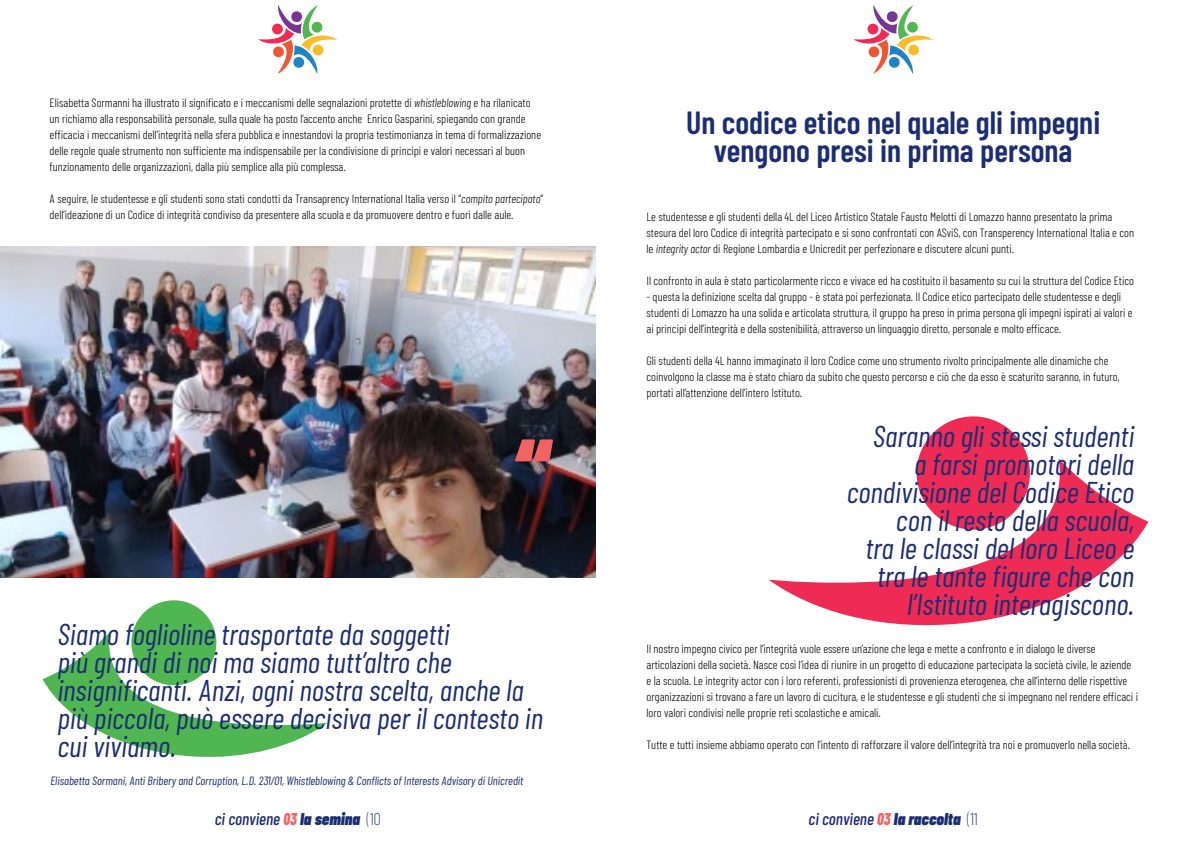
<style>
.page{position:relative;width:1191px;height:842px;background:#fff}
.page>*{position:absolute;margin:0;border:0;box-sizing:border-box;transform-origin:0 0}
.t1{font:900 91.5px "Barlow Condensed";color:#f16464}
.t2{font:600 32px/28px "Barlow Condensed";color:#1c2e73;text-align:center}
.t3{font:italic 30px/28px "Barlow Condensed";color:#1c2e73}
.t4{font:italic 500 17px "Barlow Condensed";color:#1c2e73}
.t5{font:300 12px/16px "Barlow Condensed";color:#000}
.t6{font:italic 12px "Barlow Condensed";color:#1c2e73}
.s1{font-style:italic}
.s2{font-weight:800;color:#f26363}
.s3{font-weight:900}
.s4{font-weight:100;font-style:normal}
.s5{font-weight:300;font-style:normal;color:#49588f}
</style>
<div class="page">
<svg style="left:853px;top:5px;width:80px;height:69px"></svg>
<svg style="left:258px;top:5px;width:79px;height:69px"></svg>
<svg style="left:43px;top:600px;width:284px;height:157px"></svg>
<svg style="left:768px;top:416px;width:380px;height:210px"></svg>
<img style="left:0;top:247px;width:595px;height:331px">
<p class="t5" style="left:50px;top:95px;width:493px">Elisabetta Sormanni ha illustrato il significato e i meccanismi delle segnalazioni protette di <span class="s1">whistleblowing</span> e ha rilanicato un richiamo alla responsabilità personale, sulla quale ha posto l’accento anche Enrico Gasparini, spiegando con grande efficacia i meccanismi dell’integrità nella sfera pubblica e innestandovi la propria testimonianza in tema di formalizzazione delle regole quale strumento non sufficiente ma indispensabile per la condivisione di principi e valori necessari al buon funzionamento delle organizzazioni, dalla più semplice alla più complessa.</p>
<p class="t5" style="left:50px;top:191px;width:495px">A seguire, le studentesse e gli studenti sono stati condotti da Transaprency International Italia verso il “<span class="s1">compito partecipato</span>” dell’ideazione di un Codice di integrità condiviso da presentere alla scuola e da promuovere dentro e fuori dalle aule.</p>
<h1 class="t1" style="left:514px;top:414px;width:40px">“</h1>
<h3 class="t3" style="left:57px;top:619px;width:487px">Siamo foglioline trasportate da soggetti<br>più grandi di noi ma siamo tutt’altro che insignificanti. Anzi, ogni nostra scelta, anche la più piccola, può essere decisiva per il contesto in cui viviamo.</h3>
<p class="t6" style="left:50px;top:773px;width:474px">Elisabetta Sormani, Anti Bribery and Corruption, L.D. 231/01, Whistleblowing &amp; Conflicts of Interests Advisory di Unicredit</p>
<h2 class="t2" style="left:686px;top:108px;width:416px">Un codice etico nel quale gli impegni vengono presi in prima persona</h2>
<p class="t5" style="left:646px;top:208px;width:489px">Le studentesse e gli studenti della 4L del Liceo Artistico Statale Fausto Melotti di Lomazzo hanno presentato la prima stesura del loro Codice di integrità partecipato e si sono confrontati con ASviS, con Transperency International Italia e con le <span class="s1">integrity actor</span> di Regione Lombardia e Unicredit per perfezionare e discutere alcuni punti.</p>
<p class="t5" style="left:646px;top:272px;width:489px">Il confronto in aula è stato particolarmente ricco e vivace ed ha costituito il basamento su cui la struttura del Codice Etico</p>
<p class="t5" style="left:646px;top:288px;width:488px">- questa la definizione scelta dal gruppo - è stata poi perfezionata. Il Codice etico partecipato delle studentesse e degli studenti di Lomazzo ha una solida e articolata struttura, il gruppo ha preso in prima persona gli impegni ispirati ai valori e ai principi dell’integrità e della sostenibilità, attraverso un linguaggio diretto, personale e molto efficace.</p>
<p class="t5" style="left:646px;top:352px;width:474px">Gli studenti della 4L hanno immaginato il loro Codice come uno strumento rivolto principalmente alle dinamiche che coinvolgono la classe ma è stato chiaro da subito che questo percorso e ciò che da esso è scaturito saranno, in futuro, portati all’attenzione dell’intero Istituto.</p>
<h3 class="t3" style="left:846px;top:421px;width:289px;text-align:right">Saranno gli stessi studenti<br>a farsi promotori della condivisione del Codice Etico con il resto della scuola,<br>tra le classi del loro Liceo e tra le tante figure che con l’Istituto interagiscono.</h3>
<p class="t5" style="left:646px;top:640px;width:493px">Il nostro impegno civico per l’integrità vuole essere un’azione che lega e mette a confronto e in dialogo le diverse articolazioni della società. Nasce così l’idea di riunire in un progetto di educazione partecipata la società civile, le aziende e la scuola. Le integrity actor con i loro referenti, professionisti di provenienza eterogenea, che all’interno delle rispettive organizzazioni si trovano a fare un lavoro di cucitura, e le studentesse e gli studenti che si impegnano nel rendere efficaci i loro valori condivisi nelle proprie reti scolastiche e amicali.</p>
<p class="t5" style="left:646px;top:736px;width:485px">Tutte e tutti insieme abbiamo operato con l’intento di rafforzare il valore dell’integrità tra noi e promuoverlo nella società.</p>
<h3 class="t4" style="left:215px;top:809px;width:167px">ci conviene <span class="s2">03</span> <span class="s3">la semina</span> <span class="s4">(</span><span class="s5">10</span></h3>
<h3 class="t4" style="left:808px;top:809px;width:171px">ci conviene <span class="s2">03</span> <span class="s3">la raccolta</span> <span class="s4">(</span><span class="s5">11</span></h3>
</div>
